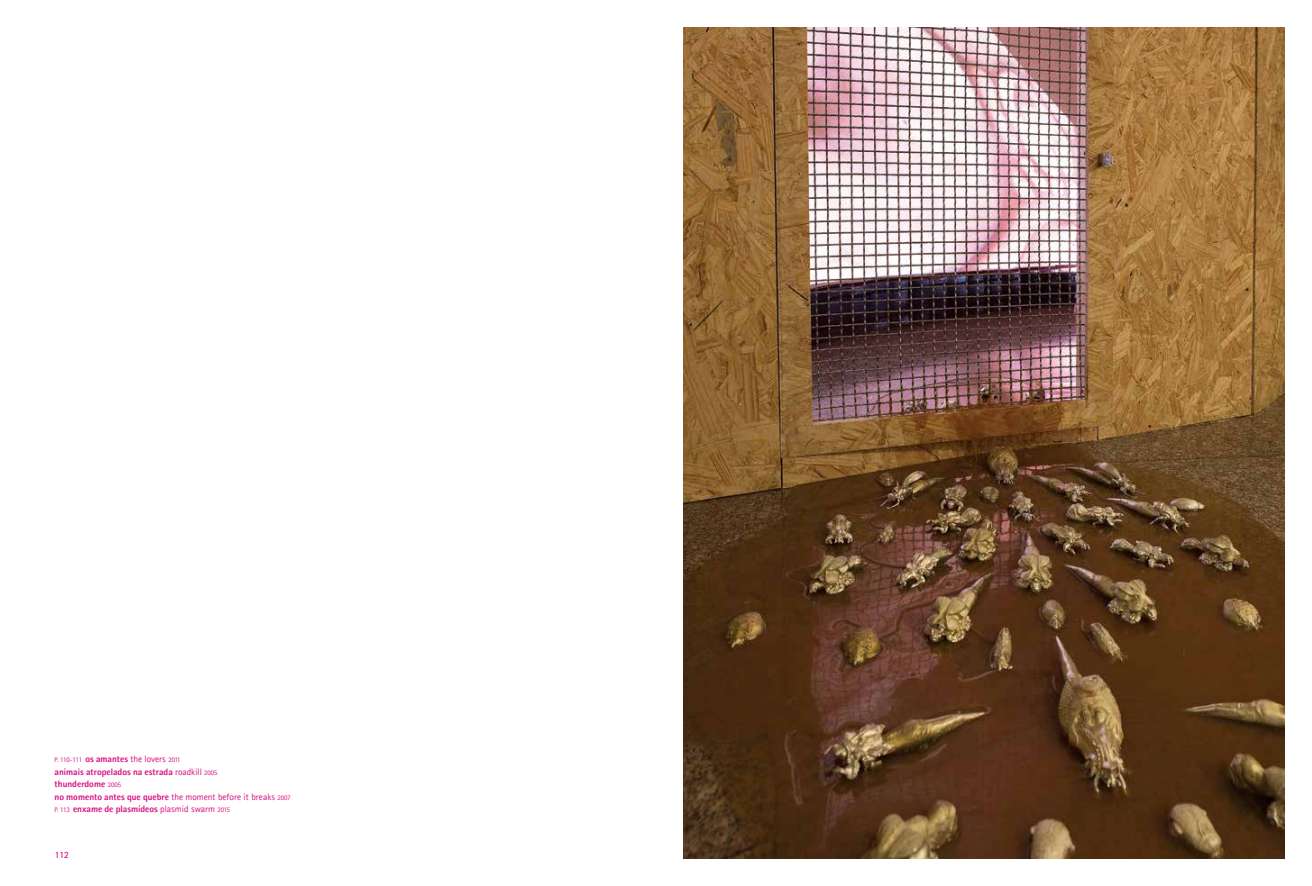
<style>
.page{position:relative;width:1312px;height:886px;background:#fff}
.page>*{position:absolute;margin:0;border:0;box-sizing:border-box;transform-origin:0 0}
.t1{font:700 9.38px/12.5px "Rotis II Sans Pro";color:#d80f81}
.t2{font:600 8.75px "Rotis II Sans Pro";color:#d80f81}
.t3{font:6.62px "Rotis II Sans Pro";letter-spacing:-.01em;color:#d80f81}
.s1{font-weight:700;font-size:9.38px}
.s2{font-size:9.38px}
.s3{font-weight:400}
.s4{font-weight:400;font-size:6.62px}
</style>
<div class="page">
<img style="left:683px;top:27px;width:601px;height:832px">
<p class="t3" style="left:55px;top:756px;width:127px">P. 110-111 <span class="s1">os amantes</span> <span class="s2">the lovers</span> 2011</p>
<p class="t1" style="left:55px;top:765px;width:237px">animais atropelados na estrada <span class="s3">roadkill</span> <span class="s4">2005<br></span>thunderdome <span class="s4">2005<br></span>no momento antes que quebre <span class="s3">the moment before it breaks</span> <span class="s4">2007<br>P. 113</span> enxame de plasmídeos <span class="s3">plasmid swarm</span> <span class="s4">2015</span></p>
<p class="t2" style="left:55px;top:850px;width:16px">112</p>
</div>
